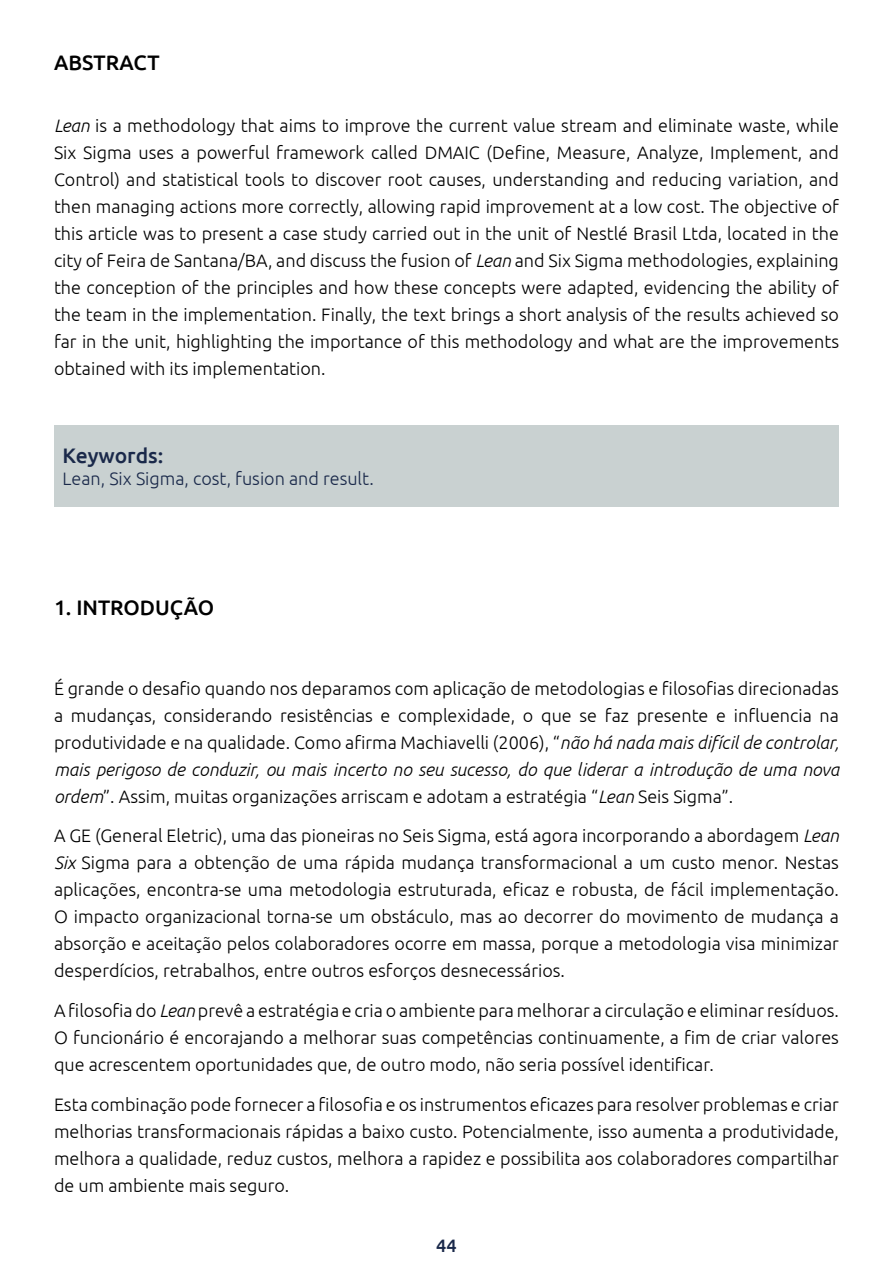
<style>
.page{position:relative;width:893px;height:1263px;background:#fff}
.page>*{position:absolute;margin:0;border:0;box-sizing:border-box;transform-origin:0 0}
.t1{font:500 21px "Ubuntu";color:#000}
.t2{font:500 21px "Ubuntu";color:#1a294a}
.t3{font:300 18px/27px "Ubuntu";color:#000;text-align:justify}
.t4{font:300 18px "Ubuntu";color:#1a294a}
.t5{font:500 18px "Ubuntu";color:#1a294a}
.s1{font-style:italic}
</style>
<div class="page">
<div style="left:54px;top:425px;width:785px;height:82px;background:#c9d1d1"></div>
<p class="t1" style="left:54px;top:50px;width:107px">ABSTRACT</p>
<p class="t3" style="left:54px;top:111px;width:786px"><span class="s1">Lean</span> is a methodology that aims to improve the current value stream and eliminate waste, while Six Sigma uses a powerful framework called DMAIC (Define, Measure, Analyze, Implement, and Control) and statistical tools to discover root causes, understanding and reducing variation, and then managing actions more correctly, allowing rapid improvement at a low cost. The objective of this article was to present a case study carried out in the unit of Nestlé Brasil Ltda, located in the city of Feira de Santana/BA, and discuss the fusion of <span class="s1">Lean</span> and Six Sigma methodologies, explaining the conception of the principles and how these concepts were adapted, evidencing the ability of the team in the implementation. Finally, the text brings a short analysis of the results achieved so far in the unit, highlighting the importance of this methodology and what are the improvements obtained with its implementation.</p>
<p class="t2" style="left:63px;top:443px;width:102px">Keywords:</p>
<p class="t4" style="left:63px;top:468px;width:313px">Lean, Six Sigma, cost, fusion and result.</p>
<p class="t1" style="left:54px;top:594px;width:162px">1. INTRODUÇÃO</p>
<p class="t3" style="left:54px;top:674px;width:787px">É grande o desafio quando nos deparamos com aplicação de metodologias e filosofias direcionadas a mudanças, considerando resistências e complexidade, o que se faz presente e influencia na produtividade e na qualidade. Como afirma Machiavelli (2006), “<span class="s1">não há nada mais difícil de controlar, mais perigoso de conduzir, ou mais incerto no seu sucesso, do que liderar a introdução de uma nova ordem</span>”. Assim, muitas organizações arriscam e adotam a estratégia “<span class="s1">Lean</span> Seis Sigma”.</p>
<p class="t3" style="left:54px;top:822px;width:786px">A GE (General Eletric), uma das pioneiras no Seis Sigma, está agora incorporando a abordagem <span class="s1">Lean Six</span> Sigma para a obtenção de uma rápida mudança transformacional a um custo menor. Nestas aplicações, encontra-se uma metodologia estruturada, eficaz e robusta, de fácil implementação.<br>O impacto organizacional torna-se um obstáculo, mas ao decorrer do movimento de mudança a absorção e aceitação pelos colaboradores ocorre em massa, porque a metodologia visa minimizar desperdícios, retrabalhos, entre outros esforços desnecessários.</p>
<p class="t3" style="left:54px;top:997px;width:786px">A filosofia do <span class="s1">Lean</span> prevê a estratégia e cria o ambiente para melhorar a circulação e eliminar resíduos.<br>O funcionário é encorajando a melhorar suas competências continuamente, a fim de criar valores que acrescentem oportunidades que, de outro modo, não seria possível identificar.</p>
<p class="t3" style="left:54px;top:1090px;width:786px">Esta combinação pode fornecer a filosofia e os instrumentos eficazes para resolver problemas e criar melhorias transformacionais rápidas a baixo custo. Potencialmente, isso aumenta a produtividade, melhora a qualidade, reduz custos, melhora a rapidez e possibilita aos colaboradores compartilhar de um ambiente mais seguro.</p>
<p class="t5" style="left:436px;top:1234px;width:22px">44</p>
</div>
